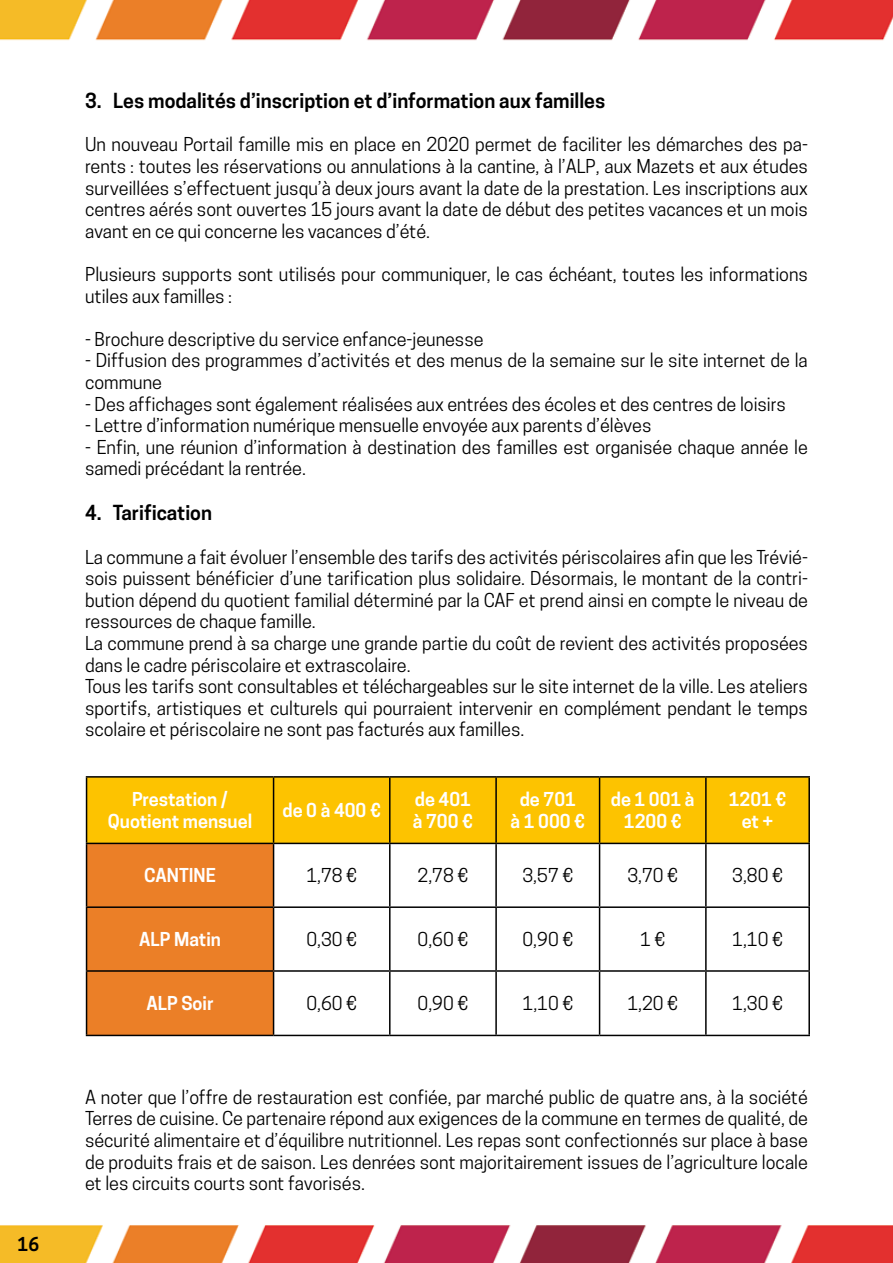
<style>
.page{position:relative;width:893px;height:1263px;background:#fff}
.page>*{position:absolute;margin:0;border:0;box-sizing:border-box;transform-origin:0 0}
.t1{font:600 19.5px "Cooper Hewitt";color:#000}
.t2{font:18px/21.6px "Cooper Hewitt";color:#000}
.t3{font:600 18px/21.6px "Cooper Hewitt";color:#fff;text-align:center}
.t4{font:600 18px "Cooper Hewitt";color:#000}
</style>
<div class="page">
<img style="left:0;top:0;width:893px;height:1263px">
<div style="left:87px;top:778px;width:721px;height:65px;background:#fdc300"></div>
<div style="left:87px;top:844px;width:186px;height:191px;background:#eb7f27"></div>
<hr style="left:86px;top:776px;width:188px;height:2px;background:#000">
<hr style="left:86px;top:778px;width:1px;height:65px;background:#000">
<hr style="left:274px;top:776px;width:116px;height:2px;background:#000">
<hr style="left:273px;top:778px;width:1px;height:65px;background:#000">
<hr style="left:390px;top:776px;width:106px;height:2px;background:#000">
<hr style="left:389px;top:778px;width:2px;height:65px;background:#000">
<hr style="left:496px;top:776px;width:104px;height:2px;background:#000">
<hr style="left:495px;top:778px;width:2px;height:65px;background:#000">
<hr style="left:600px;top:776px;width:106px;height:2px;background:#000">
<hr style="left:599px;top:778px;width:1px;height:65px;background:#000">
<hr style="left:706px;top:776px;width:104px;height:2px;background:#000">
<hr style="left:705px;top:778px;width:2px;height:65px;background:#000">
<hr style="left:808px;top:778px;width:2px;height:65px;background:#000">
<hr style="left:86px;top:843px;width:188px;height:1px;background:#000">
<hr style="left:86px;top:844px;width:1px;height:62px;background:#000">
<hr style="left:274px;top:843px;width:116px;height:1px;background:#000">
<hr style="left:273px;top:844px;width:1px;height:62px;background:#000">
<hr style="left:390px;top:843px;width:106px;height:1px;background:#000">
<hr style="left:389px;top:844px;width:2px;height:62px;background:#000">
<hr style="left:496px;top:843px;width:104px;height:1px;background:#000">
<hr style="left:495px;top:844px;width:2px;height:62px;background:#000">
<hr style="left:600px;top:843px;width:106px;height:1px;background:#000">
<hr style="left:599px;top:844px;width:1px;height:62px;background:#000">
<hr style="left:706px;top:843px;width:104px;height:1px;background:#000">
<hr style="left:705px;top:844px;width:2px;height:62px;background:#000">
<hr style="left:808px;top:844px;width:2px;height:62px;background:#000">
<hr style="left:86px;top:906px;width:188px;height:2px;background:#000">
<hr style="left:86px;top:908px;width:1px;height:62px;background:#000">
<hr style="left:274px;top:906px;width:116px;height:2px;background:#000">
<hr style="left:273px;top:908px;width:1px;height:62px;background:#000">
<hr style="left:390px;top:906px;width:106px;height:2px;background:#000">
<hr style="left:389px;top:908px;width:2px;height:62px;background:#000">
<hr style="left:496px;top:906px;width:104px;height:2px;background:#000">
<hr style="left:495px;top:908px;width:2px;height:62px;background:#000">
<hr style="left:600px;top:906px;width:106px;height:2px;background:#000">
<hr style="left:599px;top:908px;width:1px;height:62px;background:#000">
<hr style="left:706px;top:906px;width:104px;height:2px;background:#000">
<hr style="left:705px;top:908px;width:2px;height:62px;background:#000">
<hr style="left:808px;top:908px;width:2px;height:62px;background:#000">
<hr style="left:86px;top:970px;width:188px;height:2px;background:#000">
<hr style="left:86px;top:972px;width:1px;height:63px;background:#000">
<hr style="left:274px;top:970px;width:116px;height:2px;background:#000">
<hr style="left:273px;top:972px;width:1px;height:63px;background:#000">
<hr style="left:390px;top:970px;width:106px;height:2px;background:#000">
<hr style="left:389px;top:972px;width:2px;height:63px;background:#000">
<hr style="left:496px;top:970px;width:104px;height:2px;background:#000">
<hr style="left:495px;top:972px;width:2px;height:63px;background:#000">
<hr style="left:600px;top:970px;width:106px;height:2px;background:#000">
<hr style="left:599px;top:972px;width:1px;height:63px;background:#000">
<hr style="left:706px;top:970px;width:104px;height:2px;background:#000">
<hr style="left:705px;top:972px;width:2px;height:63px;background:#000">
<hr style="left:808px;top:972px;width:2px;height:63px;background:#000">
<hr style="left:86px;top:1035px;width:188px;height:1px;background:#000">
<hr style="left:274px;top:1035px;width:116px;height:1px;background:#000">
<hr style="left:390px;top:1035px;width:106px;height:1px;background:#000">
<hr style="left:496px;top:1035px;width:104px;height:1px;background:#000">
<hr style="left:600px;top:1035px;width:106px;height:1px;background:#000">
<hr style="left:706px;top:1035px;width:104px;height:1px;background:#000">
<p class="t4" style="left:18px;top:1233px;width:23px">16</p>
<p class="t1" style="left:85px;top:89px;width:522px">3. Les modalités d’inscription et d’information aux familles</p>
<p class="t2" style="left:85px;top:134px;width:724px;text-align:justify">Un nouveau Portail famille mis en place en 2020 permet de faciliter les démarches des pa&shy;rents : toutes les réservations ou annulations à la cantine, à l’ALP, aux Mazets et aux études surveillées s’effectuent jusqu’à deux jours avant la date de la prestation. Les inscriptions aux centres aérés sont ouvertes 15 jours avant la date de début des petites vacances et un mois avant en ce qui concerne les vacances d’été.</p>
<p class="t2" style="left:85px;top:263px;width:724px">Plusieurs supports sont utilisés pour communiquer, le cas échéant, toutes les informations utiles aux familles :</p>
<p class="t2" style="left:85px;top:328px;width:400px">- Brochure descriptive du service enfance-jeunesse</p>
<p class="t2" style="left:85px;top:350px;width:724px">- Diffusion des programmes d’activités et des menus de la semaine sur le site internet de la commune</p>
<p class="t2" style="left:85px;top:393px;width:702px">- Des affichages sont également réalisées aux entrées des écoles et des centres de loisirs</p>
<p class="t2" style="left:85px;top:415px;width:568px">- Lettre d’information numérique mensuelle envoyée aux parents d’élèves</p>
<p class="t2" style="left:85px;top:436px;width:724px">- Enfin, une réunion d’information à destination des familles est organisée chaque année le samedi précédant la rentrée.</p>
<p class="t1" style="left:85px;top:502px;width:129px">4. Tarification</p>
<p class="t2" style="left:85px;top:546px;width:724px">La commune a fait évoluer l’ensemble des tarifs des activités périscolaires afin que les Trévié&shy;sois puissent bénéficier d’une tarification plus solidaire. Désormais, le montant de la contri&shy;bution dépend du quotient familial déterminé par la CAF et prend ainsi en compte le niveau de ressources de chaque famille.<br>La commune prend à sa charge une grande partie du coût de revient des activités proposées dans le cadre périscolaire et extrascolaire.<br>Tous les tarifs sont consultables et téléchargeables sur le site internet de la ville. Les ateliers sportifs, artistiques et culturels qui pourraient intervenir en complément pendant le temps scolaire et périscolaire ne sont pas facturés aux familles.</p>
<p class="t3" style="left:108px;top:789px;width:146px">Prestation /<br>Quotient mensuel</p>
<p class="t3" style="left:283px;top:799px;width:100px">de 0 à 400 €</p>
<p class="t3" style="left:413px;top:789px;width:62px;text-align:left">de 401 à 700 €</p>
<p class="t3" style="left:511px;top:789px;width:76px">de 701<br>à 1 000 €</p>
<p class="t3" style="left:611px;top:789px;width:85px">de 1 001 à<br>1200 €</p>
<p class="t3" style="left:729px;top:789px;width:59px">1201 € et +</p>
<p class="t3" style="left:144px;top:864px;width:73px">CANTINE</p>
<p class="t2" style="left:306px;top:864px;width:52px">1,78 €</p>
<p class="t2" style="left:418px;top:864px;width:52px">2,78 €</p>
<p class="t2" style="left:522px;top:864px;width:52px">3,57 €</p>
<p class="t2" style="left:627px;top:864px;width:52px">3,70 €</p>
<p class="t2" style="left:732px;top:864px;width:52px">3,80 €</p>
<p class="t3" style="left:139px;top:928px;width:83px">ALP Matin</p>
<p class="t2" style="left:306px;top:928px;width:52px">0,30 €</p>
<p class="t2" style="left:418px;top:928px;width:52px">0,60 €</p>
<p class="t2" style="left:522px;top:928px;width:52px">0,90 €</p>
<p class="t2" style="left:640px;top:928px;width:27px">1 €</p>
<p class="t2" style="left:732px;top:928px;width:52px">1,10 €</p>
<p class="t3" style="left:146px;top:992px;width:69px">ALP Soir</p>
<p class="t2" style="left:306px;top:992px;width:52px">0,60 €</p>
<p class="t2" style="left:418px;top:992px;width:52px">0,90 €</p>
<p class="t2" style="left:522px;top:992px;width:52px">1,10 €</p>
<p class="t2" style="left:627px;top:992px;width:52px">1,20 €</p>
<p class="t2" style="left:732px;top:992px;width:52px">1,30 €</p>
<p class="t2" style="left:85px;top:1086px;width:724px;text-align:justify">A noter que l’offre de restauration est confiée, par marché public de quatre ans, à la société Terres de cuisine. Ce partenaire répond aux exigences de la commune en termes de qualité, de sécurité alimentaire et d’équilibre nutritionnel. Les repas sont confectionnés sur place à base de produits frais et de saison. Les denrées sont majoritairement issues de l’agriculture locale et les circuits courts sont favorisés.</p>
</div>
